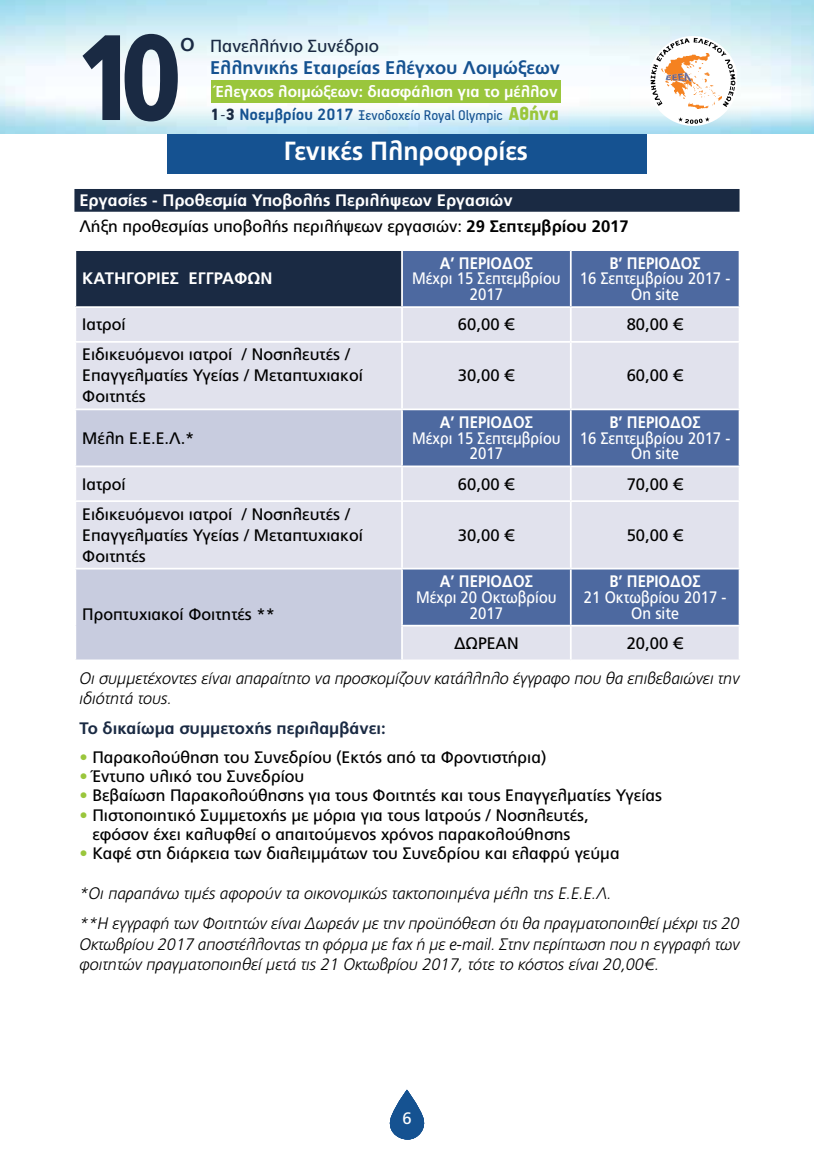
<style>
.page{position:relative;width:814px;height:1166px;background:#fff}
.page>*{position:absolute;margin:0;border:0;box-sizing:border-box;transform-origin:0 0}
.t1{font:900 121.27px "PF Catalog";color:#1a2a43;scale:.85 1}
.t2{font:700 26.25px "PF Catalog";color:#fff;scale:.95 1}
.t3{font:700 18.38px "PF Catalog";color:#155291}
.t4{font:17.5px "PF Catalog";color:#1a2a43}
.t5{font:16.62px/21px "PF Catalog";color:#000}
.t6{font:italic 300 16.62px/20.1px "PF Catalog";color:#000}
.t7{font:16.62px/15.8px "PF Catalog";color:#fff;text-align:center;scale:.9 1}
.t8{font:700 16.62px/25.9px "PF Catalog";color:#fff}
.t9{font:700 16.62px "PF Catalog";color:#fff;scale:.9 1}
.t10{font:700 16.62px "PF Catalog";color:#1a2a43}
.t11{font:16.62px "PF Catalog";color:#fff}
.t12{font:15.75px "PF Handbook Pro";color:#155291}
.t13{font:700 15.75px "PF Catalog";color:#fff}
.s1{font-size:25.2px}
.s2{font-weight:900;font-size:18.38px;color:#1a2a43}
.s3{font-weight:300;font-size:18.38px;color:#1a2a43}
.s4{font-weight:700;font-size:18.38px}
.s5{font-weight:900;font-size:21px;color:#9ac63c}
.s6{font-weight:400;color:#000}
.s7{color:#000}
.s8{color:#9ac63c}
</style>
<div class="page">
<img style="left:0;top:0;width:814px;height:134px">
<svg style="left:389px;top:1089px;width:36px;height:50px"></svg>
<div style="left:211px;top:80px;width:349px;height:22px;background:#9ac63c"></div>
<svg style="left:650px;top:36px;width:86px;height:90px"></svg>
<div style="left:74px;top:189px;width:665px;height:23px;background:#1a2a43"></div>
<div style="left:75px;top:250px;width:327px;height:57px;background:#1a2a43"></div>
<div style="left:403px;top:251px;width:335px;height:55px;background:#4d69a0"></div>
<svg style="left:76px;top:308px;width:662px;height:351px;background:#bbc3d9"></svg>
<svg style="left:76px;top:410px;width:325px;height:249px;background:#d2d5e4"></svg>
<hr style="left:402px;top:408px;width:168px;height:2px;background:#fff">
<hr style="left:401px;top:410px;width:2px;height:55px;background:#fff">
<hr style="left:402px;top:568px;width:168px;height:1px;background:#fff">
<hr style="left:401px;top:569px;width:2px;height:56px;background:#fff">
<hr style="left:401px;top:625px;width:169px;height:1px;background:#fff">
<hr style="left:570px;top:408px;width:170px;height:2px;background:#fff">
<hr style="left:570px;top:410px;width:1px;height:55px;background:#fff">
<hr style="left:570px;top:500px;width:170px;height:2px;background:#fff">
<hr style="left:570px;top:568px;width:170px;height:1px;background:#fff">
<hr style="left:570px;top:569px;width:1px;height:56px;background:#fff">
<hr style="left:570px;top:625px;width:170px;height:1px;background:#fff">
<hr style="left:74px;top:249px;width:328px;height:2px;background:#fff">
<hr style="left:74px;top:251px;width:2px;height:55px;background:#fff">
<hr style="left:74px;top:306px;width:328px;height:2px;background:#fff">
<hr style="left:401px;top:308px;width:2px;height:33px;background:#fff">
<hr style="left:570px;top:308px;width:1px;height:33px;background:#fff">
<hr style="left:74px;top:341px;width:328px;height:2px;background:#fff">
<hr style="left:402px;top:341px;width:168px;height:2px;background:#fff">
<hr style="left:401px;top:343px;width:2px;height:65px;background:#fff">
<hr style="left:570px;top:341px;width:170px;height:2px;background:#fff">
<hr style="left:570px;top:343px;width:1px;height:65px;background:#fff">
<hr style="left:74px;top:408px;width:328px;height:2px;background:#fff">
<hr style="left:74px;top:465px;width:328px;height:2px;background:#fff">
<hr style="left:401px;top:467px;width:2px;height:33px;background:#fff">
<hr style="left:570px;top:465px;width:170px;height:2px;background:#fff">
<hr style="left:570px;top:467px;width:1px;height:33px;background:#fff">
<hr style="left:74px;top:500px;width:328px;height:2px;background:#fff">
<hr style="left:402px;top:500px;width:168px;height:2px;background:#fff">
<hr style="left:401px;top:502px;width:2px;height:66px;background:#fff">
<hr style="left:570px;top:502px;width:1px;height:66px;background:#fff">
<hr style="left:74px;top:568px;width:328px;height:1px;background:#fff">
<hr style="left:401px;top:626px;width:2px;height:33px;background:#fff">
<hr style="left:570px;top:626px;width:1px;height:33px;background:#fff">
<hr style="left:401px;top:251px;width:2px;height:55px;background:#fff">
<hr style="left:402px;top:465px;width:168px;height:2px;background:#fff">
<hr style="left:570px;top:251px;width:1px;height:55px;background:#fff">
<div style="left:167px;top:134px;width:479px;height:40px;background:#155291"></div>
<h1 class="t1" style="left:74px;top:7px;width:128px">10</h1>
<p class="t4" style="left:180px;top:36px;width:200px"><span class="s1">ο</span> Πανελλήνιο Συνέδριο</p>
<p class="t3" style="left:210px;top:56px;width:351px">Ελληνικής Εταιρείας Ελέγχου Λοιμώξεων</p>
<p class="t13" style="left:215px;top:83px;width:344px">Έλεγχος λοιμώξεων: διασφάλιση για το μέλλον</p>
<p class="t12" style="left:211px;top:106px;width:350px"><span class="s2">1</span><span class="s3">-</span><span class="s2">3</span> <span class="s4">Νοεμβρίου 2017</span> Ξενοδοχείο Royal Olympic <span class="s5">Αθήνα</span></p>
<h2 class="t2" style="left:284px;top:136px;width:258px">Γενικές Πληροφορίες</h2>
<p class="t8" style="left:79px;top:188px;width:551px">Εργασίες - Προθεσμία Υποβολής Περιλήψεων Εργασιών<br><span class="s6">Λήξη προθεσμίας υποβολής περιλήψεων εργασιών:</span> <span class="s7">29 Σεπτεμβρίου 2017</span></p>
<p class="t8" style="left:82px;top:266px;width:192px">ΚΑΤΗΓΟΡΙΕΣ ΕΓΓΡΑΦΩΝ</p>
<p class="t9" style="left:609px;top:253px;width:103px">Β’ ΠΕΡΙΟΔΟΣ</p>
<p class="t7" style="left:580px;top:271px;width:169px">16 Σεπτεμβρίου 2017 -<br>On site</p>
<p class="t9" style="left:440px;top:253px;width:105px">Α’ ΠΕΡΙΟΔΟΣ</p>
<p class="t7" style="left:412px;top:271px;width:166px">Μέχρι 15 Σεπτεμβρίου<br>2017</p>
<p class="t5" style="left:82px;top:314px;width:45px">Ιατροί</p>
<p class="t5" style="left:458px;top:314px;width:58px">60,00 €</p>
<p class="t5" style="left:626px;top:314px;width:58px">80,00 €</p>
<p class="t5" style="left:82px;top:344px;width:282px">Ειδικευόμενοι ιατροί / Νοσηλευτές /<br>Επαγγελματίες Υγείας / Μεταπτυχιακοί<br>Φοιτητές</p>
<p class="t5" style="left:458px;top:365px;width:58px">30,00 €</p>
<p class="t5" style="left:626px;top:365px;width:58px">60,00 €</p>
<p class="t5" style="left:82px;top:427px;width:114px">Μέλη Ε.Ε.Ε.Λ.*</p>
<p class="t9" style="left:440px;top:412px;width:105px">Α’ ΠΕΡΙΟΔΟΣ</p>
<p class="t7" style="left:412px;top:430px;width:166px">Μέχρι 15 Σεπτεμβρίου<br>2017</p>
<p class="t9" style="left:609px;top:412px;width:103px">Β’ ΠΕΡΙΟΔΟΣ</p>
<p class="t7" style="left:580px;top:430px;width:169px">16 Σεπτεμβρίου 2017 -<br>On site</p>
<p class="t5" style="left:82px;top:473px;width:45px">Ιατροί</p>
<p class="t5" style="left:458px;top:473px;width:58px">60,00 €</p>
<p class="t5" style="left:626px;top:473px;width:58px">70,00 €</p>
<p class="t5" style="left:82px;top:503px;width:282px">Ειδικευόμενοι ιατροί / Νοσηλευτές /<br>Επαγγελματίες Υγείας / Μεταπτυχιακοί<br>Φοιτητές</p>
<p class="t5" style="left:458px;top:524px;width:58px">30,00 €</p>
<p class="t5" style="left:626px;top:524px;width:58px">50,00 €</p>
<p class="t5" style="left:82px;top:604px;width:194px">Προπτυχιακοί Φοιτητές **</p>
<p class="t9" style="left:440px;top:571px;width:105px">Α’ ΠΕΡΙΟΔΟΣ</p>
<p class="t7" style="left:416px;top:589px;width:158px">Μέχρι 20 Οκτωβρίου<br>2017</p>
<p class="t9" style="left:609px;top:571px;width:103px">Β’ ΠΕΡΙΟΔΟΣ</p>
<p class="t7" style="left:584px;top:589px;width:160px">21 Οκτωβρίου 2017 -<br>On site</p>
<p class="t5" style="left:454px;top:633px;width:66px">ΔΩΡΕΑΝ</p>
<p class="t5" style="left:626px;top:633px;width:58px">20,00 €</p>
<p class="t6" style="left:79px;top:669px;width:661px">Οι συμμετέχοντες είναι απαραίτητο να προσκομίζουν κατάλληλο έγγραφο που θα επιβεβαιώνει την ιδιότητά τους.</p>
<p class="t10" style="left:79px;top:718px;width:308px">Το δικαίωμα συμμετοχής περιλαμβάνει:</p>
<p class="t5" style="left:79px;top:747px;width:468px"><span class="s8">•</span> Παρακολούθηση του Συνεδρίου (Εκτός από τα Φροντιστήρια)</p>
<p class="t5" style="left:79px;top:766px;width:226px"><span class="s8">•</span> Έντυπο υλικό του Συνεδρίου</p>
<p class="t5" style="left:79px;top:785px;width:584px"><span class="s8">•</span> Βεβαίωση Παρακολούθησης για τους Φοιτητές και τους Επαγγελματίες Υγείας</p>
<p class="t5" style="left:79px;top:805px;width:511px;line-height:19.2px;text-align:center"><span class="s8">•</span> Πιστοποιητικό Συμμετοχής με μόρια για τους Ιατρούς / Νοσηλευτές, εφόσον έχει καλυφθεί ο απαιτούμενος χρόνος παρακολούθησης</p>
<p class="t5" style="left:79px;top:843px;width:541px"><span class="s8">•</span> Καφέ στη διάρκεια των διαλειμμάτων του Συνεδρίου και ελαφρύ γεύμα</p>
<p class="t6" style="left:79px;top:879px;width:661px;line-height:30.1px">*Οι παραπάνω τιμές αφορούν τα οικονομικώς τακτοποιημένα μέλη της Ε.Ε.Ε.Λ.<br>**Η εγγραφή των Φοιτητών είναι Δωρεάν με την προϋπόθεση ότι θα πραγματοποιηθεί μέχρι τις 20</p>
<p class="t6" style="left:79px;top:934px;width:661px">Οκτωβρίου 2017 αποστέλλοντας τη φόρμα με fax ή με e-mail. Στην περίπτωση που η εγγραφή των φοιτητών πραγματοποιηθεί μετά τις 21 Οκτωβρίου 2017, τότε το κόστος είναι 20,00€.</p>
<p class="t11" style="left:402px;top:1108px;width:11px">6</p>
</div>
